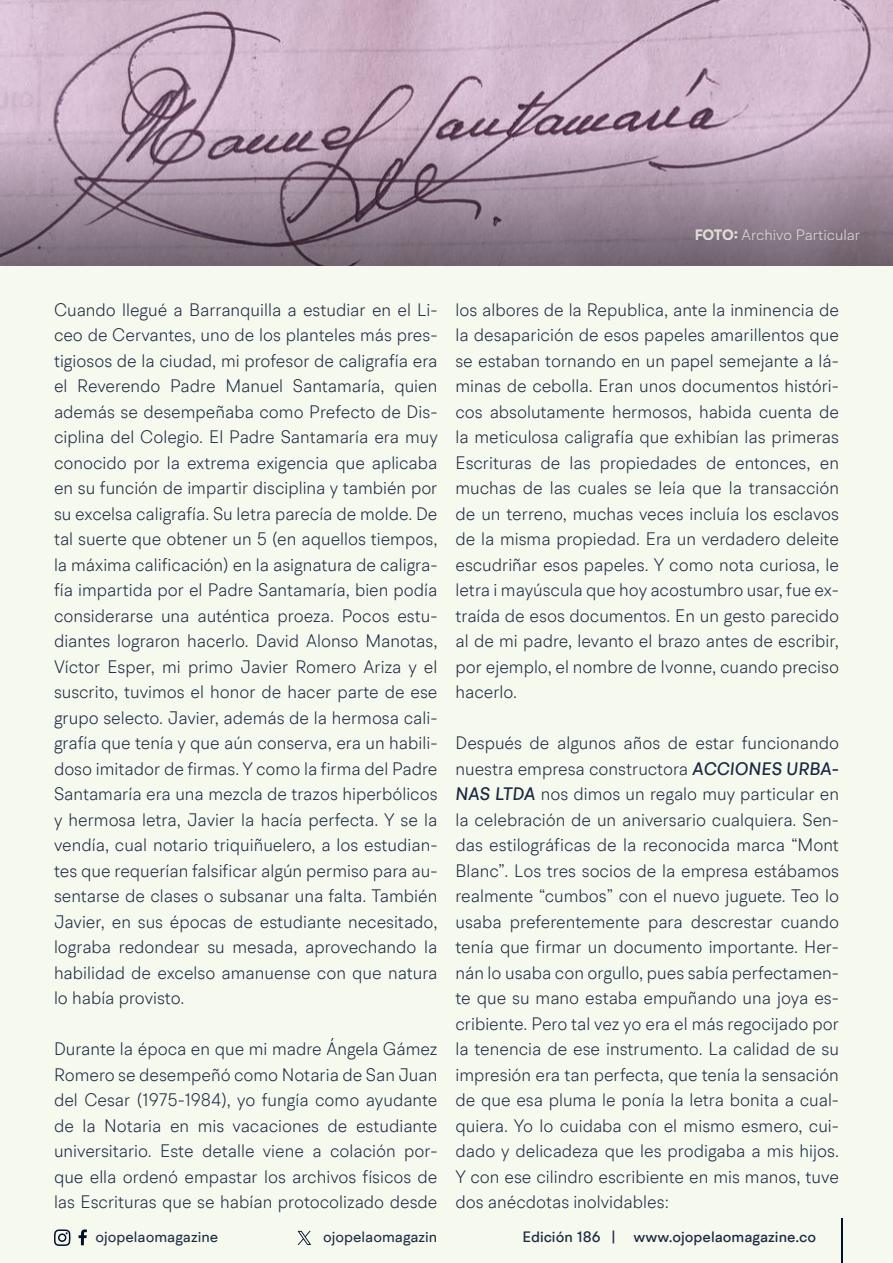
<style>
.page{position:relative;width:893px;height:1263px;background:#f6f9ee}
.page>*{position:absolute;margin:0;border:0;box-sizing:border-box;transform-origin:0 0}
.t1{font:300 18px/25.5px "BR Hendrix";color:#1b2943;text-align:justify;scale:.96 1}
.t2{font:500 15px "BR Hendrix";color:#1b2943}
.t3{font:15px "BR Hendrix";color:#1b2943}
.t4{font:300 15px "BR Hendrix";color:#f5faed}
.s1{font-weight:700}
.s2{font-weight:500;font-style:italic}
</style>
<div class="page">
<svg style="left:79px;top:1229px;width:8px;height:16px"></svg>
<svg style="left:54px;top:1229px;width:17px;height:17px"></svg>
<hr style="left:841px;top:1219px;width:1px;height:44px;background:#000f2b">
<svg style="left:298px;top:1231px;width:13px;height:14px"></svg>
<img style="left:0;top:0;width:893px;height:129px">
<svg style="left:0;top:129px;width:893px;height:137px;background:#998696"></svg>
<p class="t4" style="left:694px;top:225px;width:168px"><span class="s1">FOTO:</span> Archivo Particular</p>
<p class="t1" style="left:54px;top:296px;width:401px">Cuando llegué a Barranquilla a estudiar en el Li&shy;ceo de Cervantes, uno de los planteles más pres&shy;tigiosos de la ciudad, mi profesor de caligrafía era el Reverendo Padre Manuel Santamaría, quien además se desempeñaba como Prefecto de Dis&shy;ciplina del Colegio. El Padre Santamaría era muy conocido por la extrema exigencia que aplicaba en su función de impartir disciplina y también por su excelsa caligrafía. Su letra parecía de molde. De tal suerte que obtener un 5 (en aquellos tiempos, la máxima calificación) en la asignatura de caligra&shy;fía impartida por el Padre Santamaría, bien podía considerarse una auténtica proeza. Pocos estu&shy;diantes lograron hacerlo. David Alonso Manotas, Víctor Esper, mi primo Javier Romero Ariza y el suscrito, tuvimos el honor de hacer parte de ese grupo selecto. Javier, además de la hermosa cali&shy;grafía que tenía y que aún conserva, era un habili&shy;doso imitador de firmas. Y como la firma del Padre Santamaría era una mezcla de trazos hiperbólicos y hermosa letra, Javier la hacía perfecta. Y se la vendía, cual notario triquiñuelero, a los estudian&shy;tes que requerían falsificar algún permiso para au&shy;sentarse de clases o subsanar una falta. También Javier, en sus épocas de estudiante necesitado, lograba redondear su mesada, aprovechando la habilidad de excelso amanuense con que natura lo había provisto.</p>
<p class="t1" style="left:54px;top:1036px;width:401px">Durante la época en que mi madre Ángela Gámez Romero se desempeñó como Notaria de San Juan del Cesar (1975-1984), yo fungía como ayudante de la Notaria en mis vacaciones de estudiante universitario. Este detalle viene a colación por&shy;que ella ordenó empastar los archivos físicos de las Escrituras que se habían protocolizado desde</p>
<p class="t1" style="left:455px;top:296px;width:401px">los albores de la Republica, ante la inminencia de la desaparición de esos papeles amarillentos que se estaban tornando en un papel semejante a lá&shy;minas de cebolla. Eran unos documentos históri&shy;cos absolutamente hermosos, habida cuenta de la meticulosa caligrafía que exhibían las primeras Escrituras de las propiedades de entonces, en muchas de las cuales se leía que la transacción de un terreno, muchas veces incluía los esclavos de la misma propiedad. Era un verdadero deleite escudriñar esos papeles. Y como nota curiosa, le letra i mayúscula que hoy acostumbro usar, fue ex&shy;traída de esos documentos. En un gesto parecido al de mi padre, levanto el brazo antes de escribir, por ejemplo, el nombre de Ivonne, cuando preciso hacerlo.</p>
<p class="t1" style="left:455px;top:730px;width:401px">Después de algunos años de estar funcionando nuestra empresa constructora <span class="s2">ACCIONES URBA-NAS LTDA</span> nos dimos un regalo muy particular en la celebración de un aniversario cualquiera. Sen&shy;das estilográficas de la reconocida marca “Mont Blanc”. Los tres socios de la empresa estábamos realmente “cumbos” con el nuevo juguete. Teo lo usaba preferentemente para descrestar cuando tenía que firmar un documento importante. Her&shy;nán lo usaba con orgullo, pues sabía perfectamen&shy;te que su mano estaba empuñando una joya es&shy;cribiente. Pero tal vez yo era el más regocijado por la tenencia de ese instrumento. La calidad de su impresión era tan perfecta, que tenía la sensación de que esa pluma le ponía la letra bonita a cual&shy;quiera. Yo lo cuidaba con el mismo esmero, cui&shy;dado y delicadeza que les prodigaba a mis hijos.<br>Y con ese cilindro escribiente en mis manos, tuve dos anécdotas inolvidables:</p>
<p class="t3" style="left:96px;top:1227px;width:124px">ojopelaomagazine</p>
<p class="t3" style="left:323px;top:1227px;width:116px">ojopelaomagazin</p>
<p class="t2" style="left:522px;top:1227px;width:295px">Edición 186 | www.ojopelaomagazine.co</p>
</div>
